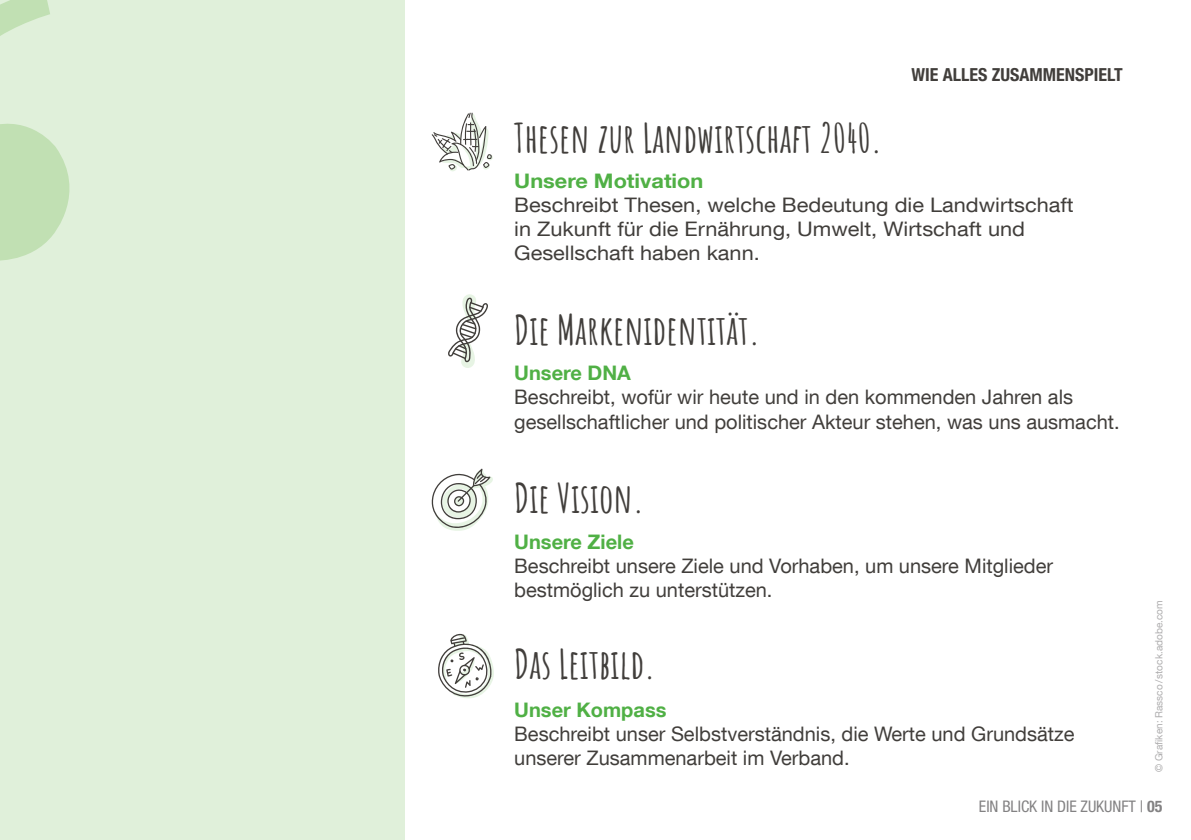
<style>
.page{position:relative;width:1191px;height:840px;background:#fff}
.page>*{position:absolute;margin:0;border:0;box-sizing:border-box;transform-origin:0 0}
.t1{font:700 40px "Amatic SC";color:#413e3b}
.t2{font:20px/24px "Helvetica Neue LT Com";color:#413e3b}
.t3{font:20px/24px "Helvetica Neue LT Com";color:#413e3b;scale:1.09 1}
.t4{font:700 20px "Helvetica Neue LT Com";color:#50b045}
.t5{font:700 20px "Helvetica Neue LT Com";color:#50b045;scale:1.09 1}
.t6{font:700 condensed 18px "Helvetica Neue LT Std";color:#413e3b}
.t7{font:condensed 16px "Helvetica Neue LT Std";color:#838283}
.t8{font:10px "Helvetica Neue LT Com";color:#aeadae}
.s1{font-weight:700}
</style>
<div class="page">
<svg style="left:431px;top:468px;width:62px;height:63px"></svg>
<div style="left:0;top:0;width:405px;height:839px;background:#e0f0da"></div>
<svg style="left:0;top:123px;width:70px;height:138px"></svg>
<svg style="left:0;top:0;width:50px;height:36px"></svg>
<svg style="left:448px;top:294px;width:40px;height:74px"></svg>
<svg style="left:432px;top:112px;width:61px;height:59px"></svg>
<svg style="left:438px;top:633px;width:56px;height:65px"></svg>
<h1 class="t1" style="left:514px;top:107px;width:369px">Thesen zur Landwirtschaft 2040.</h1>
<p class="t6" style="left:911px;top:64px;width:213px">WIE ALLES ZUSAMMENSPIELT</p>
<p class="t5" style="left:514px;top:168px;width:175px">Unsere Motivation</p>
<p class="t3" style="left:514px;top:192px;width:515px">Beschreibt Thesen, welche Bedeutung die Landwirtschaft in Zukunft für die Ernährung, Umwelt, Wirtschaft und<br>Gesellschaft haben kann.</p>
<h1 class="t1" style="left:514px;top:299px;width:247px">Die Markenidentität.</h1>
<p class="t4" style="left:514px;top:360px;width:118px">Unsere DNA</p>
<p class="t2" style="left:514px;top:384px;width:607px">Beschreibt, wofür wir heute und in den kommenden Jahren als gesellschaftlicher und politischer Akteur stehen, was uns ausmacht.</p>
<h1 class="t1" style="left:514px;top:467px;width:131px">Die Vision.</h1>
<p class="t4" style="left:514px;top:528px;width:121px">Unsere Ziele</p>
<p class="t2" style="left:514px;top:552px;width:540px">Beschreibt unsere Ziele und Vorhaben, um unsere Mitglieder bestmöglich zu unterstützen.</p>
<h1 class="t1" style="left:514px;top:632px;width:143px">Das Leitbild.</h1>
<p class="t4" style="left:514px;top:696px;width:154px">Unser Kompass</p>
<p class="t2" style="left:514px;top:720px;width:562px">Beschreibt unser Selbstverständnis, die Werte und Grundsätze unserer Zusammenarbeit im Verband.</p>
<p class="t8" style="left:1152px;top:771px;width:173px;rotate:-90deg">© Grafiken: Rassco/stock.adobe.com</p>
<p class="t7" style="left:979px;top:796px;width:185px">EIN BLICK IN DIE ZUKUNFT | <span class="s1">05</span></p>
</div>
